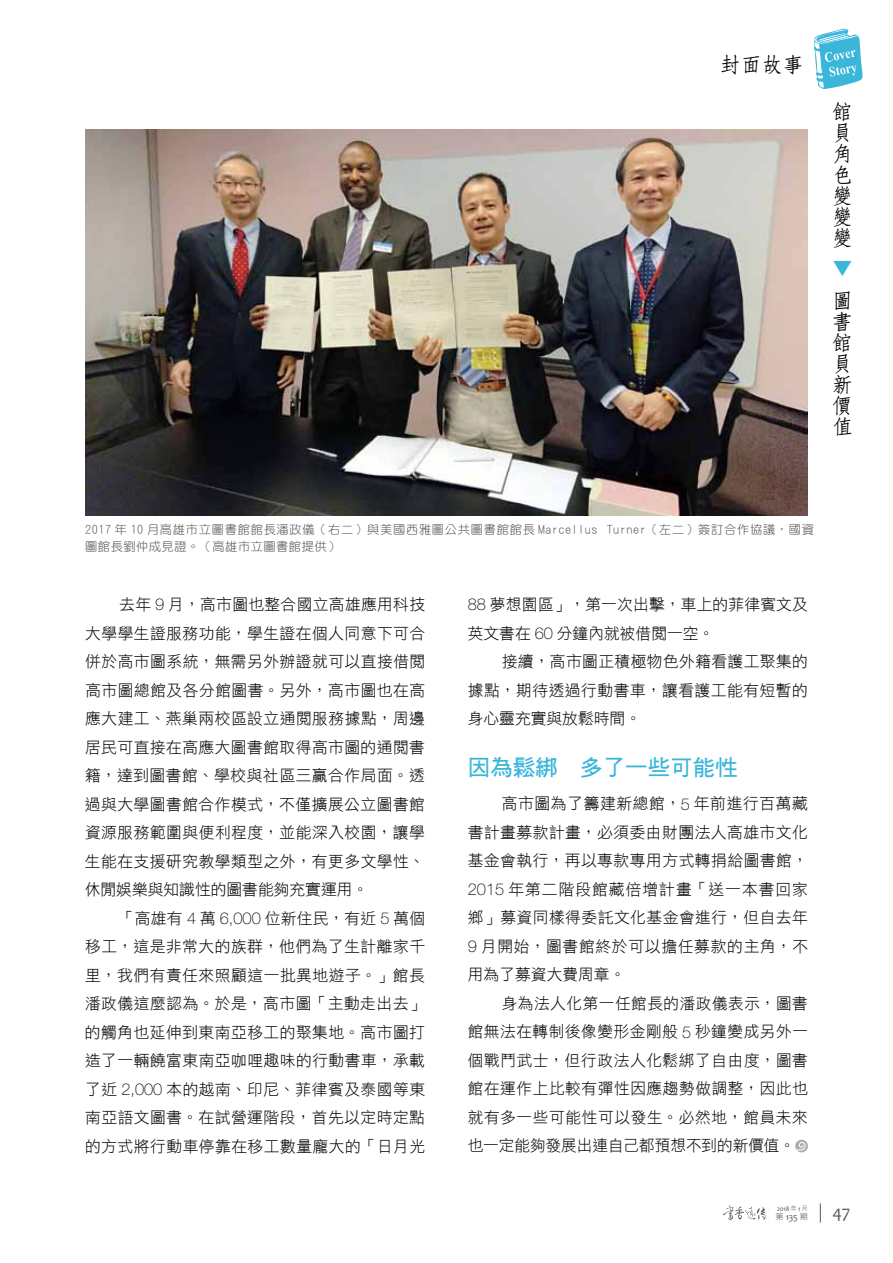
<style>
.page{position:relative;width:893px;height:1263px;background:#fff}
.page>*{position:absolute;margin:0;border:0;box-sizing:border-box;transform-origin:0 0}
.t1{font:22.5px "DF Hei W7 WINP BF";color:#39b6da}
.t2{font:500 21px/21px "Han Wang Fang Song";color:#000;text-align:justify}
.t3{font:500 21px "Han Wang Fang Song";color:#39b6da}
.t4{font:18px "Candara";color:#595757}
.t5{font:15.75px/28.5px "DF Hei W3 WINP BF";letter-spacing:.03em;color:#000;text-align:justify}
.t6{font:15.75px/28.5px "DF Hei W3 WINP BF";letter-spacing:.01em;color:#000}
.t7{font:12px/16.5px "DF Yuan W3 WIN BF";letter-spacing:.05em;color:#595757}
.t8{font:9.45px "Candara";color:#595757}
.t9{font:6.9px "Candara";color:#595757}
.s1{font-family:"Helvetica Neue LT Std";font-weight:100;font-size:16.35px}
.s2{font-family:"DF Hei W3 WINP BF";font-size:6px}
.s3{font-family:"DF Hei W3 WINP BF";font-size:8.25px}
</style>
<div class="page">
<svg style="left:820px;top:1203px;width:1px;height:19px"></svg>
<svg style="left:723px;top:1205px;width:42px;height:15px"></svg>
<svg style="left:814px;top:28px;width:49px;height:61px"></svg>
<svg style="left:795px;top:1139px;width:13px;height:13px"></svg>
<svg style="left:795px;top:1142px;width:11px;height:8px"></svg>
<img style="left:85px;top:130px;width:723px;height:385px">
<h2 class="t2" style="left:720px;top:54px;width:85px">封面故事</h2>
<h2 class="t2" style="left:832px;top:101px;width:21px">館員角色變變變</h2>
<h2 class="t3" style="left:832px;top:258px;width:22px">▼</h2>
<h2 class="t2" style="left:832px;top:290px;width:21px;text-align:left">圖書館員新價值</h2>
<p class="t7" style="left:85px;top:521px;width:730px">2017 年 10 月高雄市立圖書館館長潘政儀（右二）與美國西雅圖公共圖書館館長 Marcellus Turner（左二）簽訂合作協議，國資圖館長劉仲成見證。（高雄市立圖書館提供）</p>
<p class="t5" style="left:85px;top:590px;width:342px;text-indent:35px">去年 <span class="s1">9</span> 月，高市圖也整合國立高雄應用科技大學學生證服務功能，學生證在個人同意下可合併於高市圖系統，無需另外辦證就可以直接借閱高市圖總館及各分館圖書。另外，高市圖也在高應大建工、燕巢兩校區設立通閱服務據點，周邊居民可直接在高應大圖書館取得高市圖的通閱書籍，達到圖書館、學校與社區三贏合作局面。透過與大學圖書館合作模式，不僅擴展公立圖書館資源服務範圍與便利程度，並能深入校園，讓學生能在支援研究教學類型之外，有更多文學性、休閒娛樂與知識性的圖書能夠充實運用。</p>
<p class="t5" style="left:85px;top:903px;width:342px;text-indent:34px">「高雄有 <span class="s1">4</span> 萬 <span class="s1">6,000</span> 位新住民，有近 <span class="s1">5</span> 萬個移工，這是非常大的族群，他們為了生計離家千里，我們有責任來照顧這一批異地遊子。」館長潘政儀這麼認為。於是，高市圖「主動走出去」的觸角也延伸到東南亞移工的聚集地。高市圖打造了一輛饒富東南亞咖哩趣味的行動書車，承載了近 <span class="s1">2,000</span> 本的越南、印尼、菲律賓及泰國等東南亞語文圖書。在試營運階段，首先以定時定點的方式將行動車停靠在移工數量龐大的「日月光</p>
<p class="t6" style="left:468px;top:590px;width:342px"><span class="s1">88</span> 夢想園區」，第一次出擊，車上的菲律賓文及英文書在 <span class="s1">60</span> 分鐘內就被借閱一空。</p>
<p class="t5" style="left:468px;top:647px;width:342px;text-indent:34px">接續，高市圖正積極物色外籍看護工聚集的據點，期待透過行動書車，讓看護工能有短暫的身心靈充實與放鬆時間。</p>
<h1 class="t1" style="left:468px;top:756px;width:271px">因為鬆綁 多了一些可能性</h1>
<p class="t5" style="left:468px;top:789px;width:342px;text-indent:34px">高市圖為了籌建新總館，<span class="s1">5</span> 年前進行百萬藏書計畫募款計畫，必須委由財團法人高雄市文化基金會執行，再以專款專用方式轉捐給圖書館，<span class="s1">2015</span> 年第二階段館藏倍增計畫「送一本書回家鄉」募資同樣得委託文化基金會進行，但自去年<span class="s1">9</span> 月開始，圖書館終於可以擔任募款的主角，不用為了募資大費周章。</p>
<p class="t5" style="left:468px;top:989px;width:342px;text-indent:34px">身為法人化第一任館長的潘政儀表示，圖書館無法在轉制後像變形金剛般 <span class="s1">5</span> 秒鐘變成另外一個戰鬥武士，但行政法人化鬆綁了自由度，圖書館在運作上比較有彈性因應趨勢做調整，因此也就有多一些可能性可以發生。必然地，館員未來也一定能夠發展出連自己都預想不到的新價值。</p>
<p class="t9" style="left:777px;top:1204px;width:33px">2018 <span class="s2">年</span> 1 <span class="s2">月</span></p>
<p class="t8" style="left:775px;top:1211px;width:34px"><span class="s3">第</span> 135 <span class="s3">期</span></p>
<p class="t4" style="left:832px;top:1201px;width:20px">47</p>
</div>
